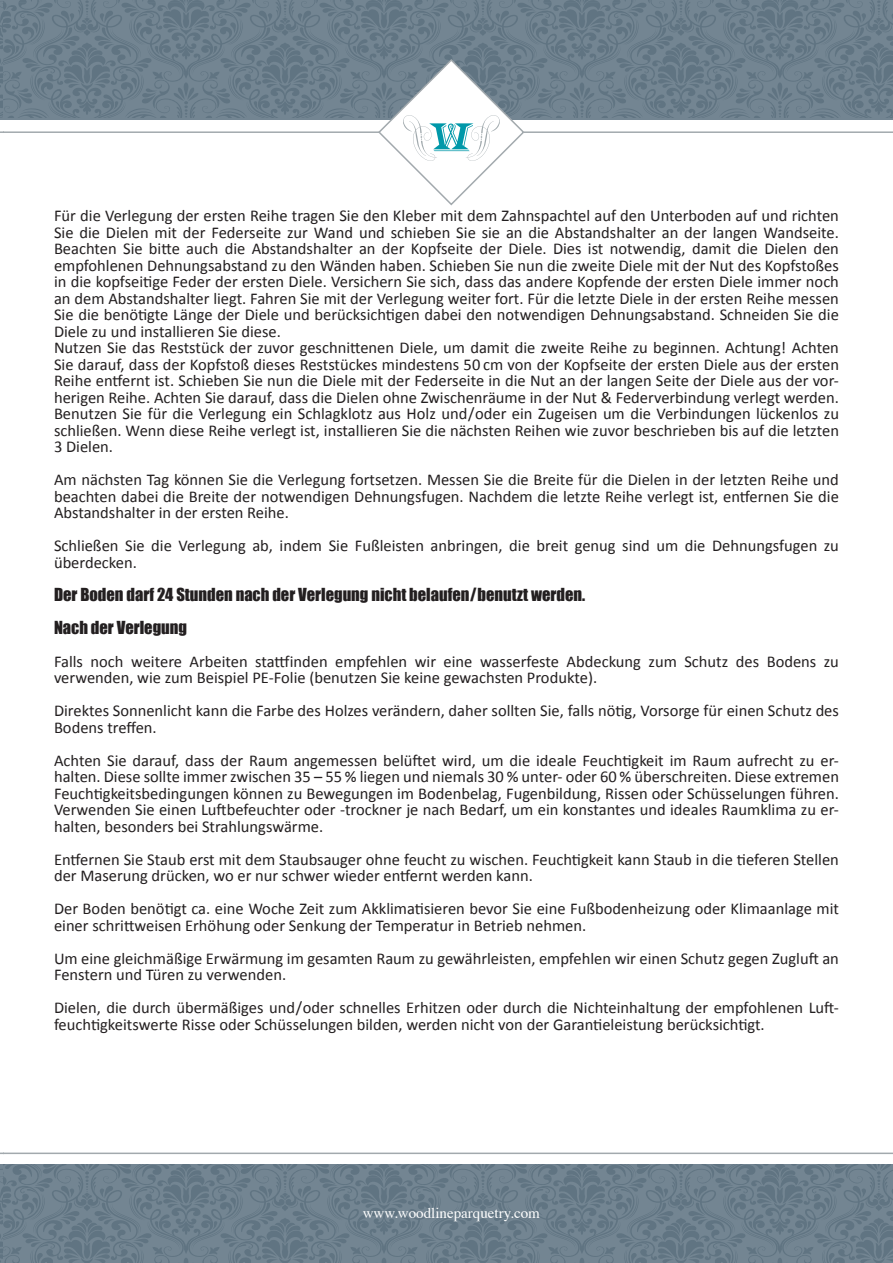
<style>
.page{position:relative;width:893px;height:1263px;background:#fff}
.page>*{position:absolute;margin:0;border:0;box-sizing:border-box;transform-origin:0 0}
.t1{font:16.5px/16.5px "Calibri";color:#231f20}
.t2{font:16.5px "Impact";color:#231f20}
.t3{font:15px "Times";color:#fff}
</style>
<div class="page">
<hr style="left:0;top:0;width:3px;height:120px;background:#738592">
<hr style="left:0;top:0;width:3px;height:117px;background:#bfbfbf">
<hr style="left:0;top:1164px;width:3px;height:99px;background:#bfbfbf">
<div style="left:3px;top:0;width:890px;height:120px;background:#738592"></div>
<div style="left:3px;top:0;width:890px;height:117px;background:linear-gradient(to right,#6c7f8c,#6c7f8c)"></div>
<div style="left:3px;top:1164px;width:890px;height:99px;background:linear-gradient(to right,#6c7f8c,#6c7e8c)"></div>
<hr style="left:3px;top:131px;width:376px;height:2px;background:#a2a9ad">
<hr style="left:523px;top:131px;width:370px;height:2px;background:#a2a9ad">
<svg style="left:377px;top:58px;width:149px;height:148px"></svg>
<hr style="left:3px;top:1152px;width:890px;height:2px;background:#a2a9ad">
<p class="t1" style="left:54px;top:207px;width:786px;text-align:justify">Für die Verlegung der ersten Reihe tragen Sie den Kleber mit dem Zahnspachtel auf den Unterboden auf und richten Sie die Dielen mit der Federseite zur Wand und schieben Sie sie an die Abstandshalter an der langen Wandseite.<br>Beachten Sie bitte auch die Abstandshalter an der Kopfseite der Diele. Dies ist notwendig, damit die Dielen den empfohlenen Dehnungsabstand zu den Wänden haben. Schieben Sie nun die zweite Diele mit der Nut des Kopfstoßes in die kopfseitige Feder der ersten Diele. Versichern Sie sich, dass das andere Kopfende der ersten Diele immer noch an dem Abstandshalter liegt. Fahren Sie mit der Verlegung weiter fort. Für die letzte Diele in der ersten Reihe messen Sie die benötigte Länge der Diele und berücksichtigen dabei den notwendigen Dehnungsabstand. Schneiden Sie die Diele zu und installieren Sie diese.</p>
<p class="t1" style="left:54px;top:339px;width:786px;text-align:justify">Nutzen Sie das Reststück der zuvor geschnittenen Diele, um damit die zweite Reihe zu beginnen. Achtung! Achten Sie darauf, dass der Kopfstoß dieses Reststückes mindestens 50 cm von der Kopfseite der ersten Diele aus der ersten Reihe entfernt ist. Schieben Sie nun die Diele mit der Federseite in die Nut an der langen Seite der Diele aus der vor&shy;herigen Reihe. Achten Sie darauf, dass die Dielen ohne Zwischenräume in der Nut &amp; Federverbindung verlegt werden.<br>Benutzen Sie für die Verlegung ein Schlagklotz aus Holz und/oder ein Zugeisen um die Verbindungen lückenlos zu schließen. Wenn diese Reihe verlegt ist, installieren Sie die nächsten Reihen wie zuvor beschrieben bis auf die letzten 3 Dielen.</p>
<p class="t1" style="left:54px;top:471px;width:786px;text-align:justify">Am nächsten Tag können Sie die Verlegung fortsetzen. Messen Sie die Breite für die Dielen in der letzten Reihe und beachten dabei die Breite der notwendigen Dehnungsfugen. Nachdem die letzte Reihe verlegt ist, entfernen Sie die Abstandshalter in der ersten Reihe.</p>
<p class="t1" style="left:54px;top:537px;width:786px">Schließen Sie die Verlegung ab, indem Sie Fußleisten anbringen, die breit genug sind um die Dehnungsfugen zu überdecken.</p>
<p class="t2" style="left:54px;top:581px;width:533px">Der Boden darf 24 Stunden nach der Verlegung nicht belaufen/benutzt werden.</p>
<p class="t2" style="left:54px;top:614px;width:135px">Nach der Verlegung</p>
<p class="t1" style="left:54px;top:652px;width:786px">Falls noch weitere Arbeiten stattfinden empfehlen wir eine wasserfeste Abdeckung zum Schutz des Bodens zu verwenden, wie zum Beispiel PE-Folie (benutzen Sie keine gewachsten Produkte).</p>
<p class="t1" style="left:54px;top:702px;width:786px">Direktes Sonnenlicht kann die Farbe des Holzes verändern, daher sollten Sie, falls nötig, Vorsorge für einen Schutz des<br>Bodens treffen.</p>
<p class="t1" style="left:54px;top:751px;width:786px;text-align:justify">Achten Sie darauf, dass der Raum angemessen belüftet wird, um die ideale Feuchtigkeit im Raum aufrecht zu er&shy;halten. Diese sollte immer zwischen 35 – 55 % liegen und niemals 30 % unter- oder 60 % überschreiten. Diese extremen Feuchtigkeitsbedingungen können zu Bewegungen im Bodenbelag, Fugenbildung, Rissen oder Schüsselungen führen.<br>Verwenden Sie einen Luftbefeuchter oder -trockner je nach Bedarf, um ein konstantes und ideales Raumklima zu er&shy;halten, besonders bei Strahlungswärme.</p>
<p class="t1" style="left:54px;top:850px;width:786px">Entfernen Sie Staub erst mit dem Staubsauger ohne feucht zu wischen. Feuchtigkeit kann Staub in die tieferen Stellen der Maserung drücken, wo er nur schwer wieder entfernt werden kann.</p>
<p class="t1" style="left:54px;top:900px;width:786px">Der Boden benötigt ca. eine Woche Zeit zum Akklimatisieren bevor Sie eine Fußbodenheizung oder Klimaanlage mit einer schrittweisen Erhöhung oder Senkung der Temperatur in Betrieb nehmen.</p>
<p class="t1" style="left:54px;top:949px;width:786px">Um eine gleichmäßige Erwärmung im gesamten Raum zu gewährleisten, empfehlen wir einen Schutz gegen Zugluft an<br>Fenstern und Türen zu verwenden.</p>
<p class="t1" style="left:54px;top:999px;width:785px">Dielen, die durch übermäßiges und/oder schnelles Erhitzen oder durch die Nichteinhaltung der empfohlenen Luft&shy;feuchtigkeitswerte Risse oder Schüsselungen bilden, werden nicht von der Garantieleistung berücksichtigt.</p>
<p class="t3" style="left:363px;top:1198px;width:179px">www.woodlineparquetry.com</p>
</div>
